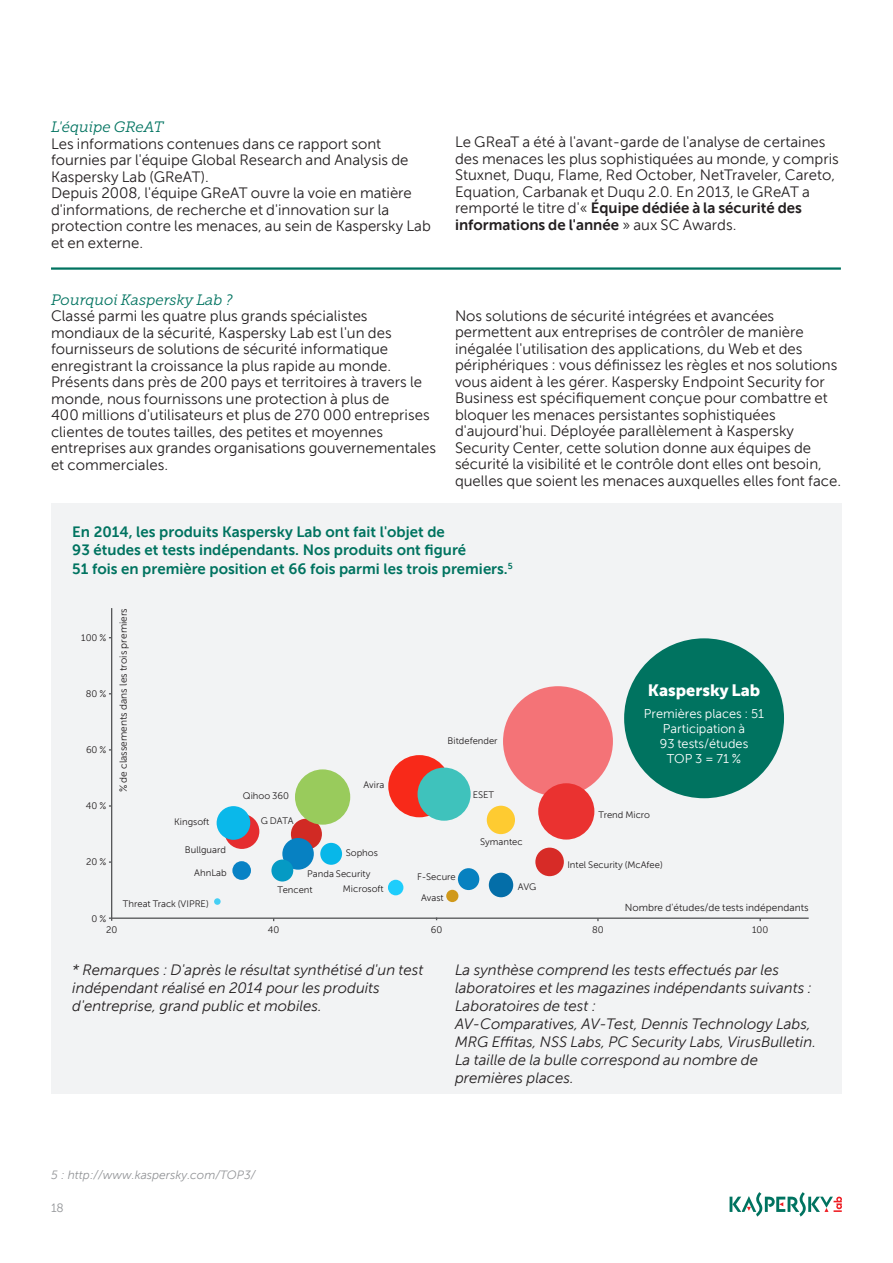
<style>
.page{position:relative;width:893px;height:1263px;background:#fff}
.page>*{position:absolute;margin:0;border:0;box-sizing:border-box;transform-origin:0 0}
.BODY{font:16.2px "Museo Sans 900";color:#fff}
.BODY-2{font:15px/16.5px "Museo Sans 300";color:#231f20}
.BODY-3{font:italic 15px/18px "Museo Sans 300";color:#231f20}
.t1{font:15px/18.8px "Museo Sans 700";color:#007360}
.t2{font:italic 15px "Museo Slab 300";color:#007360}
.BODY-4{font:12.75px/15.1px "Museo Sans 300";color:#fff}
.t3{font:italic 12px "Museo Sans 300";color:#939598}
.t4{font:12px "Museo Sans 300";color:#939598}
.BODY-5{font:10.2px "Museo Sans 300";color:#231f20}
.BODY-6{font:9.45px "Museo Sans 300";color:#231f20}
.s1{font-family:"Museo Sans 700"}
</style>
<div class="page">
<svg style="left:730px;top:1192px;width:112px;height:24px"></svg>
<div style="left:51px;top:503px;width:791px;height:591px;background:#f2f3f4"></div>
<div style="left:388px;top:755px;width:62px;height:62px;background:#f82919;border-radius:50%"></div>
<div style="left:224px;top:814px;width:35px;height:35px;background:#e52d2f;border-radius:50%"></div>
<div style="left:291px;top:819px;width:31px;height:31px;background:#d12a24;border-radius:50%"></div>
<hr style="left:109px;top:917px;width:700px;height:2px;background:#57585a">
<hr style="left:111px;top:608px;width:1px;height:313px;background:#57585a">
<div style="left:624px;top:638px;width:160px;height:160px;background:#007360;border-radius:50%"></div>
<div style="left:214px;top:898px;width:7px;height:7px;background:#45cff4;border-radius:50%"></div>
<div style="left:217px;top:806px;width:33px;height:34px;background:#0ab8ea;border-radius:50%"></div>
<div style="left:295px;top:769px;width:55px;height:56px;background:#99cb5c;border-radius:50%"></div>
<div style="left:282px;top:838px;width:32px;height:32px;background:#0781c2;border-radius:50%"></div>
<div style="left:271px;top:859px;width:22px;height:22px;background:#059ac4;border-radius:50%"></div>
<div style="left:320px;top:843px;width:22px;height:22px;background:#07b7e9;border-radius:50%"></div>
<div style="left:388px;top:880px;width:15px;height:15px;background:#1ecdfc;border-radius:50%"></div>
<div style="left:446px;top:890px;width:12px;height:12px;background:#d0991b;border-radius:50%"></div>
<div style="left:487px;top:806px;width:28px;height:28px;background:#fecb31;border-radius:50%"></div>
<div style="left:535px;top:848px;width:29px;height:28px;background:#d72b27;border-radius:50%"></div>
<div style="left:503px;top:686px;width:110px;height:110px;background:#f47377;border-radius:50%"></div>
<div style="left:489px;top:873px;width:24px;height:24px;background:#046ea8;border-radius:50%"></div>
<div style="left:458px;top:868px;width:21px;height:22px;background:#0781c0;border-radius:50%"></div>
<div style="left:232px;top:861px;width:19px;height:19px;background:#0882c5;border-radius:50%"></div>
<div style="left:538px;top:783px;width:56px;height:56px;background:#ea3230;border-radius:50%"></div>
<div style="left:418px;top:767px;width:53px;height:54px;background:#3fc2bc;border-radius:50%"></div>
<hr style="left:51px;top:267px;width:790px;height:3px;background:#007360">
<p class="t2" style="left:51px;top:119px;width:114px">L'équipe GReAT</p>
<p class="BODY-2" style="left:51px;top:136px;width:359px">Les informations contenues dans ce rapport sont fournies par l'équipe Global Research and Analysis de<br>Kaspersky Lab (GReAT).</p>
<p class="BODY-2" style="left:51px;top:185px;width:381px">Depuis 2008, l'équipe GReAT ouvre la voie en matière d'informations, de recherche et d'innovation sur la protection contre les menaces, au sein de Kaspersky Lab et en externe.</p>
<p class="t2" style="left:51px;top:292px;width:183px">Pourquoi Kaspersky Lab ?</p>
<p class="BODY-2" style="left:51px;top:308px;width:387px">Classé parmi les quatre plus grands spécialistes mondiaux de la sécurité, Kaspersky Lab est l'un des fournisseurs de solutions de sécurité informatique enregistrant la croissance la plus rapide au monde.<br>Présents dans près de 200 pays et territoires à travers le monde, nous fournissons une protection à plus de<br>400 millions d'utilisateurs et plus de 270 000 entreprises clientes de toutes tailles, des petites et moyennes entreprises aux grandes organisations gouvernementales et commerciales.</p>
<p class="BODY-2" style="left:455px;top:134px;width:385px">Le GReaT a été à l'avant-garde de l'analyse de certaines des menaces les plus sophistiquées au monde, y compris Stuxnet, Duqu, Flame, Red October, NetTraveler, Careto, Equation, Carbanak et Duqu 2.0. En 2013, le GReAT a remporté le titre d'« <span class="s1">Équipe dédiée à la sécurité des informations de l'année</span> » aux SC Awards.</p>
<p class="BODY-2" style="left:455px;top:307px;width:388px">Nos solutions de sécurité intégrées et avancées permettent aux entreprises de contrôler de manière inégalée l'utilisation des applications, du Web et des périphériques : vous définissez les règles et nos solutions vous aident à les gérer. Kaspersky Endpoint Security for Business est spécifiquement conçue pour combattre et bloquer les menaces persistantes sophistiquées d'aujourd'hui. Déployée parallèlement à Kaspersky Security Center, cette solution donne aux équipes de sécurité la visibilité et le contrôle dont elles ont besoin, quelles que soient les menaces auxquelles elles font face.</p>
<p class="t1" style="left:72px;top:522px;width:442px">En 2014, les produits Kaspersky Lab ont fait l'objet de<br>93 études et tests indépendants. Nos produits ont figuré<br>51 fois en première position et 66 fois parmi les trois premiers.<sup>5</sup></p>
<p class="BODY-6" style="left:81px;top:633px;width:27px">100 %</p>
<p class="BODY-6" style="left:86px;top:689px;width:22px">80 %</p>
<p class="BODY-6" style="left:86px;top:745px;width:22px">60 %</p>
<p class="BODY-6" style="left:86px;top:801px;width:22px">40 %</p>
<p class="BODY-6" style="left:86px;top:857px;width:22px">20 %</p>
<p class="BODY-6" style="left:92px;top:913px;width:16px">0 %</p>
<p class="BODY-5" style="left:118px;top:792px;width:186px;rotate:-90deg">% de classements dans les trois premiers</p>
<p class="BODY-6" style="left:174px;top:817px;width:37px">Kingsoft</p>
<p class="BODY-6" style="left:185px;top:845px;width:43px">Bullguard</p>
<p class="BODY-6" style="left:194px;top:867px;width:34px">AhnLab</p>
<p class="BODY-6" style="left:123px;top:898px;width:87px">Threat Track (VIPRE)</p>
<p class="BODY-6" style="left:243px;top:791px;width:48px">Qihoo 360</p>
<p class="BODY-6" style="left:261px;top:815px;width:34px">G DATA</p>
<p class="BODY-6" style="left:363px;top:780px;width:22px">Avira</p>
<p class="BODY-6" style="left:346px;top:848px;width:34px">Sophos</p>
<p class="BODY-6" style="left:343px;top:883px;width:42px">Microsoft</p>
<p class="BODY-6" style="left:307px;top:868px;width:65px">Panda Security</p>
<p class="BODY-6" style="left:278px;top:884px;width:37px">Tencent</p>
<p class="BODY-6" style="left:106px;top:924px;width:13px">20</p>
<p class="BODY-6" style="left:268px;top:924px;width:13px">40</p>
<p class="BODY-6" style="left:448px;top:736px;width:52px">Bitdefender</p>
<p class="BODY-6" style="left:417px;top:871px;width:40px">F-Secure</p>
<p class="BODY-6" style="left:421px;top:893px;width:24px">Avast</p>
<p class="BODY-6" style="left:431px;top:924px;width:13px">60</p>
<p class="BODY-6" style="left:473px;top:790px;width:23px">ESET</p>
<p class="BODY-6" style="left:480px;top:836px;width:44px">Symantec</p>
<p class="BODY-6" style="left:518px;top:882px;width:20px">AVG</p>
<p class="BODY" style="left:648px;top:681px;width:114px">Kaspersky Lab</p>
<p class="BODY-4" style="left:644px;top:706px;width:122px">Premières places : 51</p>
<p class="BODY-4" style="left:660px;top:721px;width:90px">Participation à<br>93 tests/études</p>
<p class="BODY-4" style="left:667px;top:751px;width:76px">TOP 3 = 71 %</p>
<p class="BODY-6" style="left:599px;top:810px;width:53px">Trend Micro</p>
<p class="BODY-6" style="left:567px;top:859px;width:97px">Intel Security (McAfee)</p>
<p class="BODY-5" style="left:625px;top:902px;width:185px">Nombre d'études/de tests indépendants</p>
<p class="BODY-6" style="left:592px;top:924px;width:13px">80</p>
<p class="BODY-6" style="left:752px;top:924px;width:18px">100</p>
<p class="BODY-3" style="left:72px;top:961px;width:353px">* Remarques : D'après le résultat synthétisé d'un test indépendant réalisé en 2014 pour les produits d'entreprise, grand public et mobiles.</p>
<p class="BODY-3" style="left:455px;top:961px;width:362px">La synthèse comprend les tests effectués par les laboratoires et les magazines indépendants suivants :<br>Laboratoires de test :<br>AV-Comparatives, AV-Test, Dennis Technology Labs, MRG Effitas, NSS Labs, PC Security Labs, VirusBulletin.<br>La taille de la bulle correspond au nombre de premières places.</p>
<p class="t3" style="left:51px;top:1168px;width:206px">5 : http://www.kaspersky.com/TOP3/</p>
<p class="t4" style="left:51px;top:1201px;width:14px">18</p>
</div>
